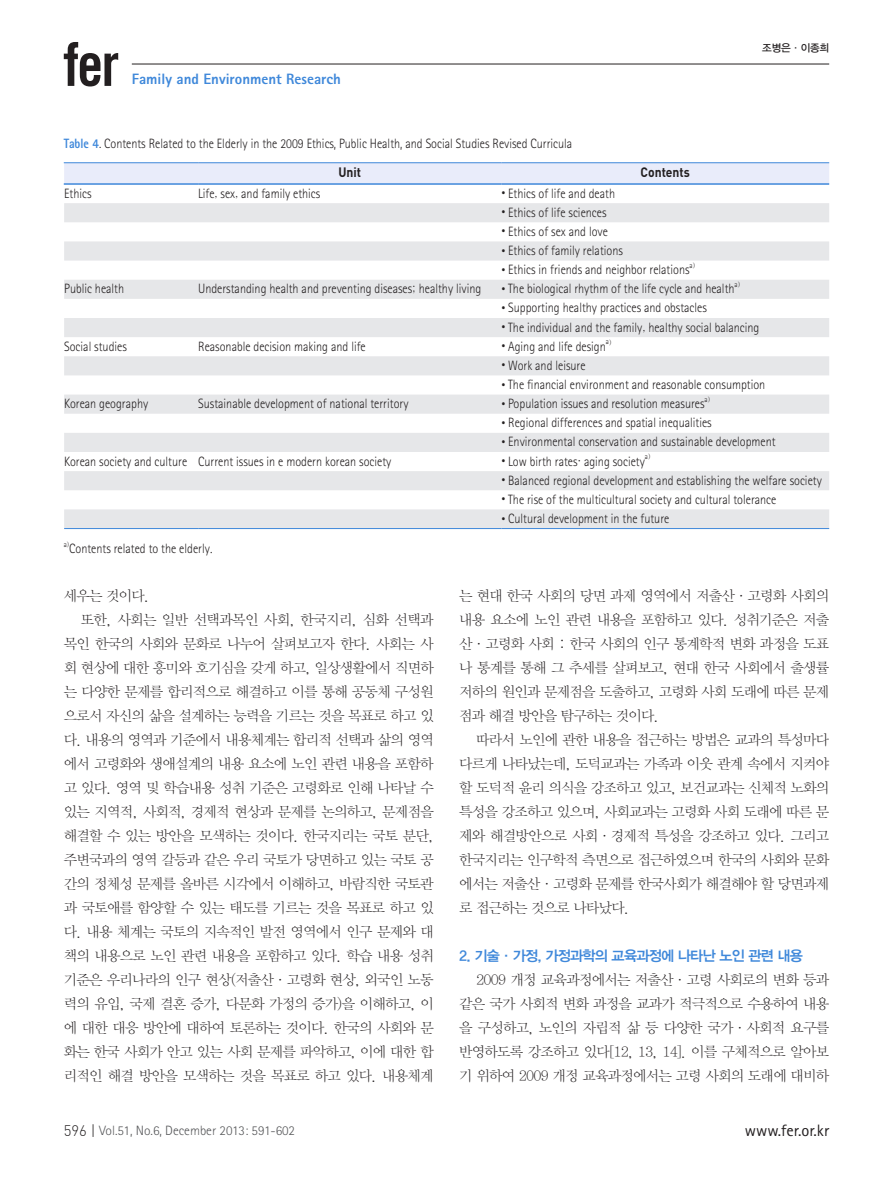
<style>
.page{position:relative;width:893px;height:1191px;background:#fff}
.page>*{position:absolute;margin:0;border:0;box-sizing:border-box;transform-origin:0 0}
.t1{font:16.5px "Rotis Sans Serif Std";color:#231f20}
.t2{font:800 15px "Rotis Sans Serif Std";color:#3f88da}
.본문{font:14.25px/24px "YDIY Mj O310";letter-spacing:-.05em;color:#231f20;text-align:justify}
._2{font:14.25px "YDIYGO340";letter-spacing:-.05em;color:#3f88da}
.표{font:300 13.5px "Rotis Sans Serif Std";color:#231f20;scale:.9 1}
.그림캡션{font:300 13.5px "Rotis Sans Serif Std";color:#231f20;scale:.9 1}
.t3{font:300 13.5px "Rotis Sans Serif Std";color:#57585a}
.표-2{font:700 13.5px "DIN Pro";color:#231f20;scale:.9 1}
.t4{font:10.5px "YDIYGO330";letter-spacing:-.025em;color:#231f20}
.표-3{font:300 7.8px "Rotis Sans Serif Std";color:#231f20;scale:.9 1}
.s1{font-weight:800;color:#3f88da}
.s2{font-family:"Batang";font-weight:400;font-size:12px}
.s3{font-family:"Batang";font-weight:400;font-size:7.05px}
.s4{font-family:"Dinlig";font-weight:400;font-size:15px;color:#231f20}
</style>
<div class="page">
<hr style="left:132px;top:64px;width:697px;height:1px;background:#231f20">
<svg style="left:64px;top:42px;width:54px;height:44px"></svg>
<div style="left:64px;top:163px;width:765px;height:20px;background:#e9ecfa"></div>
<svg style="left:64px;top:203px;width:765px;height:325px;fill:#e6e7e9"></svg>
<hr style="left:64px;top:162px;width:134px;height:1px;background:#3f88da">
<hr style="left:198px;top:162px;width:303px;height:1px;background:#3f88da">
<hr style="left:501px;top:162px;width:328px;height:1px;background:#3f88da">
<hr style="left:64px;top:528px;width:134px;height:1px;background:#3f88da">
<hr style="left:198px;top:528px;width:303px;height:1px;background:#3f88da">
<hr style="left:501px;top:528px;width:328px;height:1px;background:#3f88da">
<hr style="left:64px;top:183px;width:134px;height:2px;background:#3f88da">
<hr style="left:198px;top:183px;width:303px;height:2px;background:#3f88da">
<hr style="left:501px;top:183px;width:328px;height:2px;background:#3f88da">
<p class="t2" style="left:132px;top:70px;width:211px">Family and Environment Research</p>
<p class="t4" style="left:762px;top:42px;width:68px">조병은·이종희</p>
<p class="그림캡션" style="left:64px;top:135px;width:567px"><span class="s1">Table 4</span>. Contents Related to the Elderly in the 2009 Ethics, Public Health, and Social Studies Revised Curricula</p>
<p class="표-2" style="left:338px;top:163px;width:27px">Unit</p>
<p class="표-2" style="left:641px;top:163px;width:56px">Contents</p>
<p class="표" style="left:64px;top:185px;width:32px">Ethics</p>
<p class="표" style="left:198px;top:185px;width:137px">Life<span class="s2">,</span> sex<span class="s2">,</span> and family ethics</p>
<p class="표" style="left:501px;top:185px;width:128px"><span class="s2">•</span> Ethics of life and death</p>
<p class="표" style="left:501px;top:204px;width:118px"><span class="s2">•</span> Ethics of life sciences</p>
<p class="표" style="left:501px;top:223px;width:120px"><span class="s2">•</span> Ethics of sex and love</p>
<p class="표" style="left:501px;top:243px;width:137px"><span class="s2">•</span> Ethics of family relations</p>
<p class="표" style="left:501px;top:262px;width:211px"><span class="s2">•</span> Ethics in friends and neighbor relations</p>
<p class="표-3" style="left:690px;top:260px;width:8px">a<span class="s3">)</span></p>
<p class="표" style="left:64px;top:281px;width:68px">Public health</p>
<p class="표" style="left:198px;top:281px;width:316px">Understanding health and preventing diseases<span class="s2">;</span> healthy living</p>
<p class="표" style="left:501px;top:281px;width:261px"><span class="s2">•</span> The biological rhythm of the life cycle and health</p>
<p class="표-3" style="left:735px;top:280px;width:8px">a<span class="s3">)</span></p>
<p class="표" style="left:501px;top:300px;width:230px"><span class="s2">•</span> Supporting healthy practices and obstacles</p>
<p class="표" style="left:501px;top:319px;width:288px"><span class="s2">•</span> The individual and the family<span class="s2">,</span> healthy social balancing</p>
<p class="표" style="left:64px;top:338px;width:71px">Social studies</p>
<p class="표" style="left:198px;top:338px;width:188px">Reasonable decision making and life</p>
<p class="표" style="left:501px;top:338px;width:118px"><span class="s2">•</span> Aging and life design</p>
<p class="표-3" style="left:606px;top:337px;width:8px">a<span class="s3">)</span></p>
<p class="표" style="left:501px;top:357px;width:95px"><span class="s2">•</span> Work and leisure</p>
<p class="표" style="left:501px;top:377px;width:295px"><span class="s2">•</span> The financial environment and reasonable consumption</p>
<p class="표" style="left:64px;top:396px;width:95px">Korean geography</p>
<p class="표" style="left:198px;top:396px;width:235px">Sustainable development of national territory</p>
<p class="표" style="left:501px;top:396px;width:227px"><span class="s2">•</span> Population issues and resolution measures</p>
<p class="표-3" style="left:705px;top:394px;width:8px">a<span class="s3">)</span></p>
<p class="표" style="left:501px;top:415px;width:235px"><span class="s2">•</span> Regional differences and spatial inequalities</p>
<p class="표" style="left:501px;top:434px;width:306px"><span class="s2">•</span> Environmental conservation and sustainable development</p>
<p class="표" style="left:64px;top:453px;width:138px">Korean society and culture</p>
<p class="표" style="left:198px;top:453px;width:216px">Current issues in e modern korean society</p>
<p class="표" style="left:501px;top:453px;width:161px"><span class="s2">•</span> Low birth rates<span class="s2">·</span> aging society</p>
<p class="표-3" style="left:645px;top:452px;width:8px">a<span class="s3">)</span></p>
<p class="표" style="left:501px;top:472px;width:358px"><span class="s2">•</span> Balanced regional development and establishing the welfare society</p>
<p class="표" style="left:501px;top:491px;width:307px"><span class="s2">•</span> The rise of the multicultural society and cultural tolerance</p>
<p class="표" style="left:501px;top:510px;width:188px"><span class="s2">•</span> Cultural development in the future</p>
<p class="표-3" style="left:64px;top:539px;width:8px">a<span class="s3">)</span></p>
<p class="표" style="left:69px;top:541px;width:161px">Contents related to the elderly<span class="s2">.</span></p>
<p class="본문" style="left:64px;top:584px;width:87px">세우는 것이다.</p>
<p class="본문" style="left:64px;top:608px;width:371px;text-indent:17px">또한, 사회는 일반 선택과목인 사회, 한국지리, 심화 선택과 목인 한국의 사회와 문화로 나누어 살펴보고자 한다. 사회는 사 회 현상에 대한 흥미와 호기심을 갖게 하고, 일상생활에서 직면하 는 다양한 문제를 합리적으로 해결하고 이를 통해 공동체 구성원 으로서 자신의 삶을 설계하는 능력을 기르는 것을 목표로 하고 있 다. 내용의 영역과 기준에서 내용체계는 합리적 선택과 삶의 영역 에서 고령화와 생애설계의 내용 요소에 노인 관련 내용을 포함하 고 있다. 영역 및 학습내용 성취 기준은 고령화로 인해 나타날 수 있는 지역적, 사회적, 경제적 현상과 문제를 논의하고, 문제점을 해결할 수 있는 방안을 모색하는 것이다. 한국지리는 국토 분단, 주변국과의 영역 갈등과 같은 우리 국토가 당면하고 있는 국토 공 간의 정체성 문제를 올바른 시각에서 이해하고, 바람직한 국토관 과 국토애를 함양할 수 있는 태도를 기르는 것을 목표로 하고 있 다. 내용 체계는 국토의 지속적인 발전 영역에서 인구 문제와 대 책의 내용으로 노인 관련 내용을 포함하고 있다. 학습 내용 성취 기준은 우리나라의 인구 현상(저출산·고령화 현상, 외국인 노동 력의 유입, 국제 결혼 증가, 다문화 가정의 증가)을 이해하고, 이 에 대한 대응 방안에 대하여 토론하는 것이다. 한국의 사회와 문 화는 한국 사회가 안고 있는 사회 문제를 파악하고, 이에 대한 합 리적인 해결 방안을 모색하는 것을 목표로 하고 있다. 내용체계</p>
<p class="t3" style="left:64px;top:1123px;width:233px"><span class="s4">596 |</span> Vol.51, No.6, December 2013: 591-602</p>
<p class="본문" style="left:459px;top:584px;width:371px">는 현대 한국 사회의 당면 과제 영역에서 저출산·고령화 사회의 내용 요소에 노인 관련 내용을 포함하고 있다. 성취기준은 저출 산·고령화 사회 : 한국 사회의 인구 통계학적 변화 과정을 도표 나 통계를 통해 그 추세를 살펴보고, 현대 한국 사회에서 출생률 저하의 원인과 문제점을 도출하고, 고령화 사회 도래에 따른 문제 점과 해결 방안을 탐구하는 것이다.</p>
<p class="본문" style="left:459px;top:728px;width:371px;text-indent:17px">따라서 노인에 관한 내용을 접근하는 방법은 교과의 특성마다 다르게 나타났는데, 도덕교과는 가족과 이웃 관계 속에서 지켜야 할 도덕적 윤리 의식을 강조하고 있고, 보건교과는 신체적 노화의 특성을 강조하고 있으며, 사회교과는 고령화 사회 도래에 따른 문 제와 해결방안으로 사회·경제적 특성을 강조하고 있다. 그리고 한국지리는 인구학적 측면으로 접근하였으며 한국의 사회와 문화 에서는 저출산·고령화 문제를 한국사회가 해결해야 할 당면과제 로 접근하는 것으로 나타났다.</p>
<p class="_2" style="left:459px;top:947px;width:345px">2. 기술·가정, 가정과학의 교육과정에 나타난 노인 관련 내용</p>
<p class="본문" style="left:459px;top:968px;width:371px;text-indent:17px">2009 개정 교육과정에서는 저출산·고령 사회로의 변화 등과 같은 국가 사회적 변화 과정을 교과가 적극적으로 수용하여 내용 을 구성하고, 노인의 자립적 삶 등 다양한 국가·사회적 요구를 반영하도록 강조하고 있다[12, 13, 14]. 이를 구체적으로 알아보 기 위하여 2009 개정 교육과정에서는 고령 사회의 도래에 대비하</p>
<p class="t1" style="left:745px;top:1120px;width:86px">www.fer.or.kr</p>
</div>
